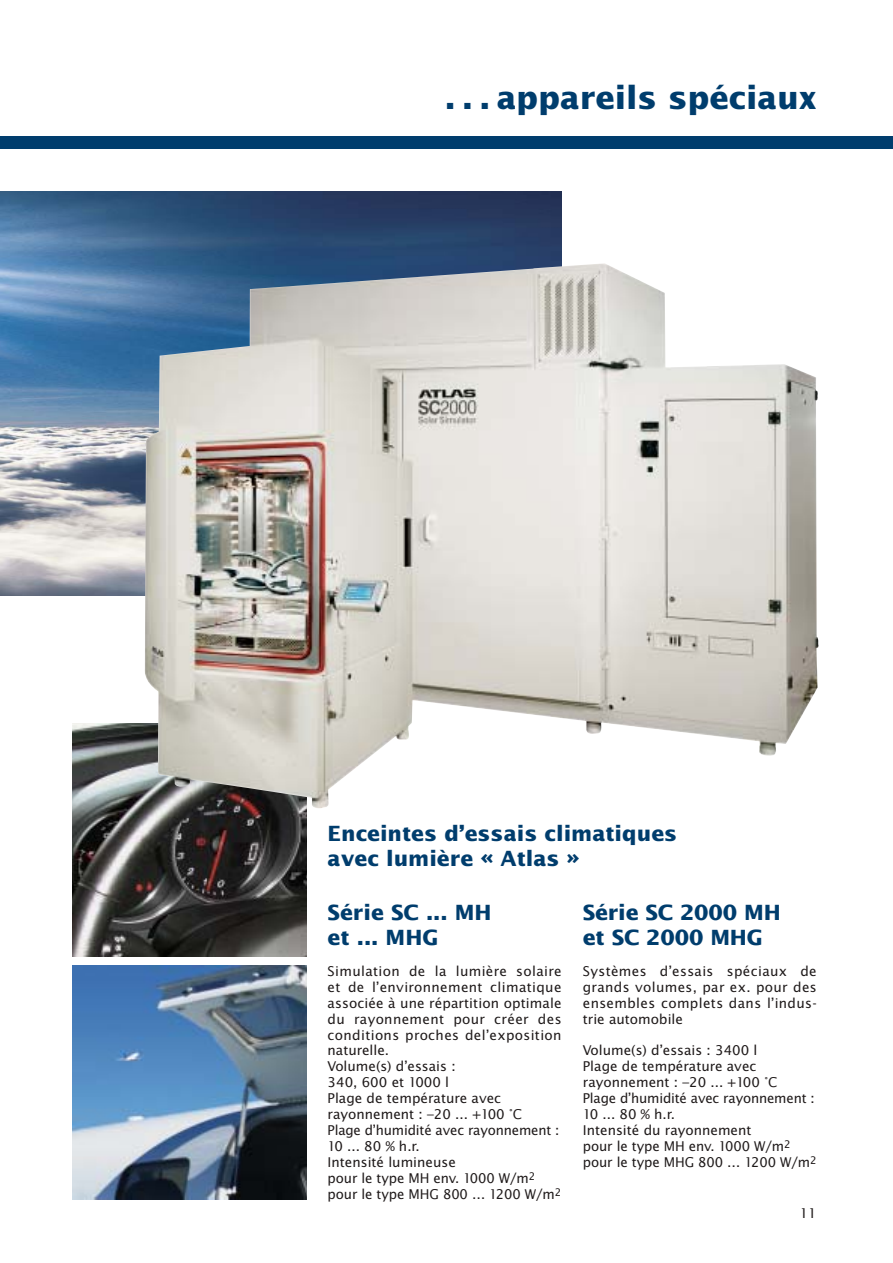
<style>
.page{position:relative;width:893px;height:1263px;background:#fff}
.page>*{position:absolute;margin:0;border:0;box-sizing:border-box;transform-origin:0 0}
.t1{font:700 31.5px "Lucida Sans";color:#003d6d}
.t2{font:700 21px/25.2px "Lucida Sans";color:#003d6d}
.t3{font:13.5px/15.9px "Lucida Sans";color:#1e1919}
</style>
<div class="page">
<div style="left:0;top:136px;width:892px;height:13px;background:#003d6d"></div>
<img style="left:0;top:192px;width:561px;height:403px">
<img style="left:72px;top:723px;width:234px;height:234px">
<img style="left:143px;top:263px;width:676px;height:546px">
<img style="left:72px;top:965px;width:234px;height:234px">
<h1 class="t1" style="left:445px;top:85px;width:373px">. . . appareils spéciaux</h1>
<h2 class="t2" style="left:327px;top:823px;width:351px">Enceintes d’essais climatiques avec lumière « Atlas »</h2>
<h2 class="t2" style="left:327px;top:901px;width:166px">Série SC ... MH et ... MHG</h2>
<h2 class="t2" style="left:583px;top:901px;width:199px">Série SC 2000 MH et SC 2000 MHG</h2>
<p class="t3" style="left:327px;top:964px;width:235px">Simulation de la lumière solaire et de l’environnement climatique associée à une répartition optimale du rayonnement pour créer des conditions proches del’exposition naturelle.<br>Volume(s) d’essais :<br>340, 600 et 1000 l<br>Plage de température avec rayonnement : –20 ... +100 °C<br>Plage d’humidité avec rayonnement :<br>10 ... 80 % h.r.<br>Intensité lumineuse<br>pour le type MH env. 1000 W/m<sup>2 </sup>pour le type MHG 800 … 1200 W/m<sup>2</sup></p>
<p class="t3" style="left:583px;top:964px;width:235px;text-align:justify">Systèmes d’essais spéciaux de grands volumes, par ex. pour des ensembles complets dans l’indus&shy;trie automobile</p>
<p class="t3" style="left:583px;top:1044px;width:235px">Volume(s) d’essais : 3400 l<br>Plage de température avec rayonnement : –20 ... +100 °C<br>Plage d’humidité avec rayonnement :<br>10 ... 80 % h.r.<br>Intensité du rayonnement<br>pour le type MH env. 1000 W/m<sup>2 </sup>pour le type MHG 800 … 1200 W/m<sup>2</sup></p>
<p class="t3" style="left:799px;top:1206px;width:19px">11</p>
</div>
